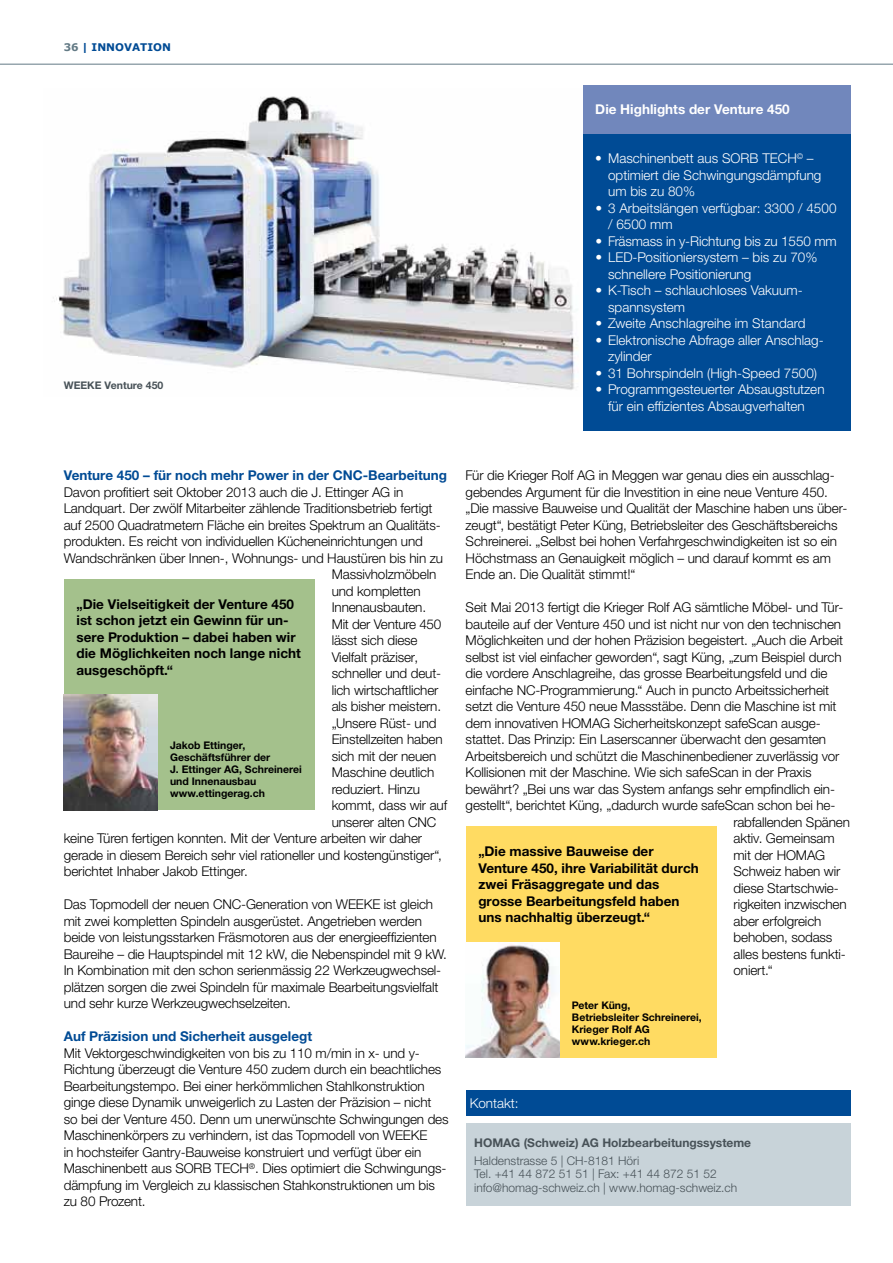
<style>
.page{position:relative;width:893px;height:1263px;background:#fff}
.page>*{position:absolute;margin:0;border:0;box-sizing:border-box;transform-origin:0 0}
.t1{font:300 13.5px/16.5px "Helvetica Neue LTW1 G";letter-spacing:-.01em;color:#000}
.t2{font:300 13.5px/16.5px "Helvetica Neue LTW1 G";color:#fff}
.t3{font:700 13.5px/16.5px "Helvetica Neue LTW1 G";color:#000}
.t4{font:700 13.5px "Helvetica Neue LTW1 G";color:#004b95}
.t5{font:700 13.5px "Helvetica Neue LTW1 G";color:#fff}
.t6{font:300 12px/13.5px "Helvetica Neue LTW1 G";color:#485258}
.t7{font:700 12px "Helvetica Neue LTW1 G";color:#485258}
.t8{font:700 10.5px/12px "Helvetica Neue LTW1 G";color:#000}
.t9{font:700 10.5px "Helvetica Neue LTW1 G";color:#485258}
.t10{font:700 10.5px "Verdana";color:#004b95}
.s1{color:#637a85}
</style>
<div class="page">
<hr style="left:0;top:64px;width:893px;height:1px;background:#637a85">
<img style="left:53px;top:96px;width:525px;height:294px">
<div style="left:466px;top:1124px;width:384px;height:82px;background:#c8d3d9"></div>
<div style="left:466px;top:1091px;width:384px;height:25px;background:#004b95"></div>
<div style="left:583px;top:134px;width:267px;height:297px;background:#004b95"></div>
<div style="left:583px;top:85px;width:267px;height:49px;background:#7187bc"></div>
<div style="left:466px;top:942px;width:250px;height:116px;background:#ffdb62"></div>
<div style="left:466px;top:827px;width:250px;height:115px;background:#ffdb62"></div>
<img style="left:466px;top:942px;width:93px;height:116px">
<div style="left:64px;top:695px;width:251px;height:115px;background:#a4c18c"></div>
<div style="left:64px;top:579px;width:251px;height:116px;background:#a4c18c"></div>
<img style="left:64px;top:695px;width:93px;height:115px">
<p class="t10" style="left:64px;top:41px;width:109px"><span class="s1">36</span> | INNOVATION</p>
<p class="t9" style="left:64px;top:378px;width:101px">WEEKE Venture 450</p>
<p class="t5" style="left:595px;top:101px;width:196px">Die Highlights der Venture 450</p>
<p class="t2" style="left:608px;top:150px;width:215px;text-indent:-13px">• Maschinenbett aus SORB TECH<sup>©</sup> – optimiert die Schwingungsdämpfung um bis zu 80%</p>
<p class="t2" style="left:608px;top:199px;width:230px;text-indent:-13px">• 3 Arbeitslängen verfügbar: 3300 / 4500 / 6500 mm</p>
<p class="t2" style="left:595px;top:232px;width:243px">• Fräsmass in y-Richtung bis zu 1550 mm</p>
<p class="t2" style="left:608px;top:249px;width:211px;text-indent:-13px">• LED-Positioniersystem – bis zu 70% schnellere Positionierung</p>
<p class="t2" style="left:608px;top:282px;width:196px;text-indent:-13px">• K-Tisch – schlauchloses Vakuum&shy;spannsystem</p>
<p class="t2" style="left:595px;top:315px;width:212px">• Zweite Anschlagreihe im Standard</p>
<p class="t2" style="left:608px;top:331px;width:217px;text-indent:-13px">• Elektronische Abfrage aller Anschlag&shy;zylinder</p>
<p class="t2" style="left:595px;top:364px;width:223px">• 31 Bohrspindeln (High-Speed 7500)</p>
<p class="t2" style="left:595px;top:381px;width:231px;text-align:center">• Programmgesteuerter Absaugstutzen für ein effizientes Absaugverhalten</p>
<p class="t4" style="left:64px;top:467px;width:385px">Venture 450 – für noch mehr Power in der CNC-Bearbeitung</p>
<p class="t1" style="left:64px;top:483px;width:341px">Davon profitiert seit Oktober 2013 auch die J. Ettinger AG in</p>
<p class="t1" style="left:64px;top:500px;width:370px">Landquart. Der zwölf Mitarbeiter zählende Traditionsbetrieb fertigt</p>
<p class="t1" style="left:64px;top:516px;width:378px">auf 2500 Quadratmetern Fläche ein breites Spektrum an Qualitäts-</p>
<p class="t1" style="left:64px;top:533px;width:361px">produkten. Es reicht von individuellen Kücheneinrichtungen und</p>
<p class="t1" style="left:64px;top:549px;width:381px">Wandschränken über Innen-, Wohnungs- und Haustüren bis hin zu</p>
<p class="t1" style="left:332px;top:566px;width:106px">Massivholzmöbeln</p>
<p class="t1" style="left:332px;top:582px;width:90px">und kompletten</p>
<p class="t1" style="left:332px;top:599px;width:96px">Innenausbauten.</p>
<p class="t1" style="left:332px;top:615px;width:111px">Mit der Venture 450</p>
<p class="t1" style="left:332px;top:632px;width:87px">lässt sich diese</p>
<p class="t1" style="left:332px;top:648px;width:88px">Vielfalt präziser,</p>
<p class="t1" style="left:332px;top:665px;width:111px">schneller und deut-</p>
<p class="t1" style="left:332px;top:681px;width:108px">lich wirtschaftlicher</p>
<p class="t1" style="left:332px;top:698px;width:111px">als bisher meistern.</p>
<p class="t1" style="left:332px;top:714px;width:106px">„Unsere Rüst- und</p>
<p class="t1" style="left:332px;top:731px;width:113px">Einstellzeiten haben</p>
<p class="t1" style="left:332px;top:747px;width:106px">sich mit der neuen</p>
<p class="t1" style="left:332px;top:764px;width:104px">Maschine deutlich</p>
<p class="t1" style="left:332px;top:780px;width:90px">reduziert. Hinzu</p>
<p class="t1" style="left:332px;top:797px;width:117px">kommt, dass wir auf</p>
<p class="t1" style="left:332px;top:813px;width:106px">unserer alten CNC</p>
<p class="t1" style="left:64px;top:830px;width:360px">keine Türen fertigen konnten. Mit der Venture arbeiten wir daher</p>
<p class="t1" style="left:64px;top:846px;width:380px">gerade in diesem Bereich sehr viel rationeller und kostengünstiger“,</p>
<p class="t1" style="left:64px;top:863px;width:186px">berichtet Inhaber Jakob Ettinger.</p>
<p class="t1" style="left:64px;top:896px;width:385px">Das Topmodell der neuen CNC-Generation von WEEKE ist gleich mit zwei kompletten Spindeln ausgerüstet. Angetrieben werden beide von leistungsstarken Fräsmotoren aus der energieeffizienten Baureihe – die Hauptspindel mit 12 kW, die Nebenspindel mit 9 kW.<br>In Kombination mit den schon serienmässig 22 Werkzeugwechsel&shy;plätzen sorgen die zwei Spindeln für maximale Bearbeitungsvielfalt und sehr kurze Werkzeugwechselzeiten.</p>
<p class="t4" style="left:64px;top:1028px;width:250px">Auf Präzision und Sicherheit ausgelegt</p>
<p class="t1" style="left:64px;top:1044px;width:386px">Mit Vektorgeschwindigkeiten von bis zu 110 m/min in x- und y-Richtung überzeugt die Venture 450 zudem durch ein beachtliches Bearbeitungstempo. Bei einer herkömmlichen Stahlkonstruktion ginge diese Dynamik unweigerlich zu Lasten der Präzision – nicht so bei der Venture 450. Denn um unerwünschte Schwingungen des Maschinenkörpers zu verhindern, ist das Topmodell von WEEKE<br>in hochsteifer Gantry-Bauweise konstruiert und verfügt über ein Maschinenbett aus SORB TECH<sup>®</sup>. Dies optimiert die Schwingungs&shy;dämpfung im Vergleich zu klassischen Stahkonstruktionen um bis zu 80 Prozent.</p>
<p class="t3" style="left:77px;top:595px;width:226px">„Die Vielseitigkeit der Venture 450 ist schon jetzt ein Gewinn für un&shy;sere Produktion – dabei haben wir die Möglichkeiten noch lange nicht ausgeschöpft.“</p>
<p class="t8" style="left:170px;top:739px;width:133px">Jakob Ettinger,<br>Geschäftsführer der<br>J. Ettinger AG, Schreinerei und Innenausbau www.ettingerag.ch</p>
<p class="t1" style="left:466px;top:467px;width:383px">Für die Krieger Rolf AG in Meggen war genau dies ein ausschlag&shy;gebendes Argument für die Investition in eine neue Venture 450. „Die massive Bauweise und Qualität der Maschine haben uns über&shy;zeugt“, bestätigt Peter Küng, Betriebsleiter des Geschäftsbereichs Schreinerei. „Selbst bei hohen Verfahrgeschwindigkeiten ist so ein Höchstmass an Genauigkeit möglich – und darauf kommt es am Ende an. Die Qualität stimmt!“</p>
<p class="t1" style="left:466px;top:599px;width:379px">Seit Mai 2013 fertigt die Krieger Rolf AG sämtliche Möbel- und Tür-</p>
<p class="t1" style="left:466px;top:615px;width:377px">bauteile auf der Venture 450 und ist nicht nur von den technischen</p>
<p class="t1" style="left:466px;top:632px;width:379px">Möglichkeiten und der hohen Präzision begeistert. „Auch die Arbeit</p>
<p class="t1" style="left:466px;top:648px;width:377px">selbst ist viel einfacher geworden“, sagt Küng, „zum Beispiel durch</p>
<p class="t1" style="left:466px;top:665px;width:363px">die vordere Anschlagreihe, das grosse Bearbeitungsfeld und die</p>
<p class="t1" style="left:466px;top:681px;width:365px">einfache NC-Programmierung.“ Auch in puncto Arbeitssicherheit</p>
<p class="t1" style="left:466px;top:698px;width:372px">setzt die Venture 450 neue Massstäbe. Denn die Maschine ist mit</p>
<p class="t1" style="left:466px;top:714px;width:357px">dem innovativen HOMAG Sicherheitskonzept safeScan ausge-</p>
<p class="t1" style="left:466px;top:731px;width:362px">stattet. Das Prinzip: Ein Laserscanner überwacht den gesamten</p>
<p class="t1" style="left:466px;top:747px;width:375px">Arbeitsbereich und schützt die Maschinenbediener zuverlässig vor</p>
<p class="t1" style="left:466px;top:764px;width:347px">Kollisionen mit der Maschine. Wie sich safeScan in der Praxis</p>
<p class="t1" style="left:466px;top:780px;width:371px">bewährt? „Bei uns war das System anfangs sehr empfindlich ein-</p>
<p class="t1" style="left:466px;top:797px;width:371px">gestellt“, berichtet Küng, „dadurch wurde safeScan schon bei he-</p>
<p class="t1" style="left:733px;top:813px;width:118px">rabfallenden Spänen</p>
<p class="t1" style="left:733px;top:830px;width:103px">aktiv. Gemeinsam</p>
<p class="t1" style="left:733px;top:846px;width:93px">mit der HOMAG</p>
<p class="t1" style="left:733px;top:863px;width:108px">Schweiz haben wir</p>
<p class="t1" style="left:733px;top:879px;width:107px">diese Startschwie-</p>
<p class="t1" style="left:733px;top:896px;width:115px">rigkeiten inzwischen</p>
<p class="t1" style="left:733px;top:912px;width:89px">aber erfolgreich</p>
<p class="t1" style="left:733px;top:929px;width:100px">behoben, sodass</p>
<p class="t1" style="left:733px;top:945px;width:114px">alles bestens funkti-</p>
<p class="t1" style="left:733px;top:962px;width:41px">oniert.“</p>
<p class="t3" style="left:478px;top:843px;width:222px">„Die massive Bauweise der<br>Venture 450, ihre Variabilität durch zwei Fräsaggregate und das grosse Bearbeitungsfeld haben uns nachhaltig überzeugt.“</p>
<p class="t2" style="left:470px;top:1095px;width:50px">Kontakt:</p>
<p class="t8" style="left:572px;top:999px;width:131px">Peter Küng,<br>Betriebsleiter Schreinerei,<br>Krieger Rolf AG www.krieger.ch</p>
<p class="t7" style="left:474px;top:1135px;width:279px">HOMAG (Schweiz) AG Holzbearbeitungssysteme</p>
<p class="t6" style="left:474px;top:1153px;width:265px">Haldenstrasse 5 | CH-8181 Höri<br>Tel. +41 44 872 51 51 | Fax: +41 44 872 51 52 info@homag-schweiz.ch | www.homag-schweiz.ch</p>
</div>
